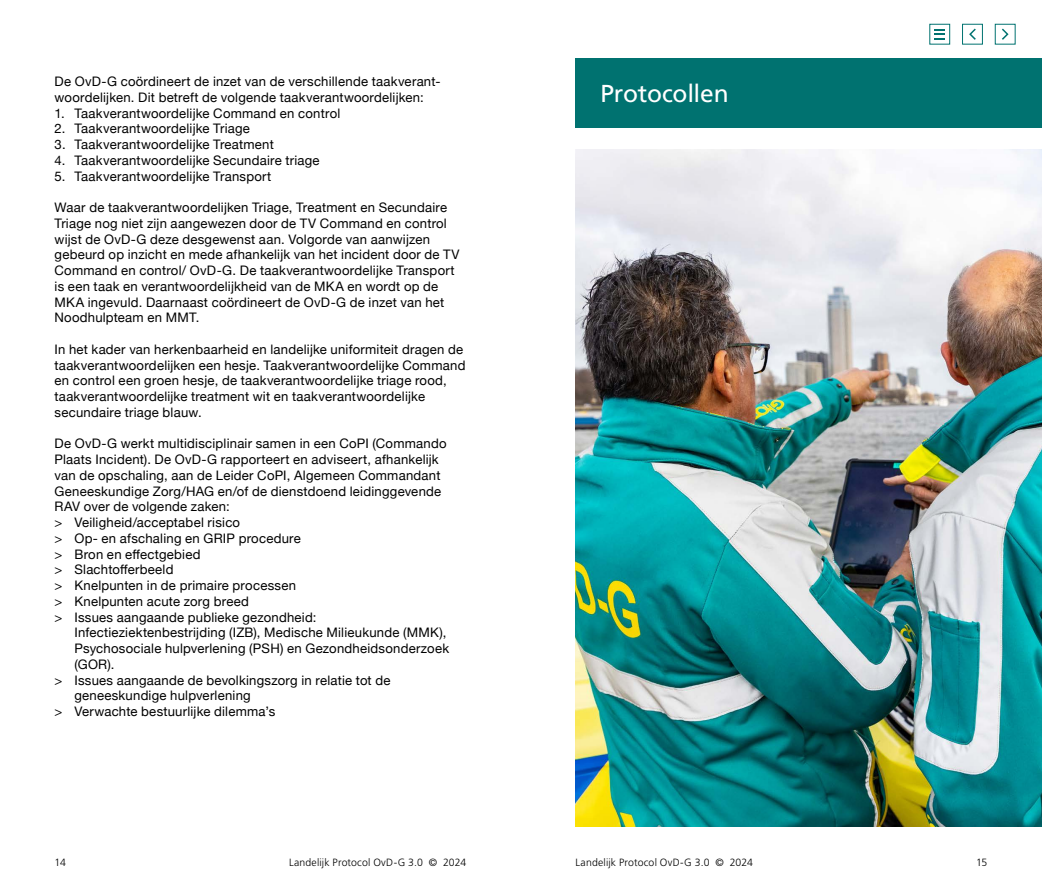
<style>
.page{position:relative;width:1042px;height:893px;background:#fff}
.page>*{position:absolute;margin:0;border:0;box-sizing:border-box;transform-origin:0 0}
.H1_Kop{font:24.5px "Frutiger LT Std";letter-spacing:-.005em;color:#fff}
.P_brood_tekst{font:13.12px/15.8px "Helvetica Neue";letter-spacing:.02em;color:#000}
.t1{font:300 10.5px "Frutiger LT Std";letter-spacing:.015em;color:#000}
</style>
<div class="page">
<img style="left:575px;top:149px;width:467px;height:677px">
<div style="left:575px;top:58px;width:467px;height:70px;background:#007270"></div>
<svg style="left:929px;top:24px;width:21px;height:21px"></svg>
<svg style="left:934px;top:30px;width:11px;height:9px"></svg>
<svg style="left:1002px;top:29px;width:6px;height:11px"></svg>
<div style="left:962px;top:24px;width:21px;height:21px;background:#fff;border:1px solid #007270"></div>
<svg style="left:969px;top:29px;width:7px;height:11px"></svg>
<p class="P_brood_tekst" style="left:55px;top:74px;width:386px">De OvD-G coördineert de inzet van de verschillende taakverant&shy;woordelijken. Dit betreft de volgende taakverantwoordelijken:</p>
<p class="P_brood_tekst" style="left:55px;top:106px;width:287px">1. Taakverantwoordelijke Command en control</p>
<p class="P_brood_tekst" style="left:55px;top:122px;width:197px">2. Taakverantwoordelijke Triage</p>
<p class="P_brood_tekst" style="left:55px;top:137px;width:221px">3. Taakverantwoordelijke Treatment</p>
<p class="P_brood_tekst" style="left:55px;top:153px;width:267px">4. Taakverantwoordelijke Secundaire triage</p>
<p class="P_brood_tekst" style="left:55px;top:169px;width:218px">5. Taakverantwoordelijke Transport</p>
<p class="P_brood_tekst" style="left:55px;top:200px;width:406px">Waar de taakverantwoordelijken Triage, Treatment en Secundaire Triage nog niet zijn aangewezen door de TV Command en control wijst de OvD-G deze desgewenst aan. Volgorde van aanwijzen gebeurd op inzicht en mede afhankelijk van het incident door de TV Command en control/ OvD-G. De taakverantwoordelijke Transport is een taak en verantwoordelijkheid van de MKA en wordt op de MKA ingevuld. Daarnaast coördineert de OvD-G de inzet van het Noodhulpteam en MMT.</p>
<p class="P_brood_tekst" style="left:55px;top:342px;width:412px">In het kader van herkenbaarheid en landelijke uniformiteit dragen de taakverantwoordelijken een hesje. Taakverantwoordelijke Command en control een groen hesje, de taakverantwoordelijke triage rood, taakverantwoordelijke treatment wit en taakverantwoordelijke secundaire triage blauw.</p>
<p class="P_brood_tekst" style="left:55px;top:437px;width:394px">De OvD-G werkt multidisciplinair samen in een CoPI (Commando Plaats Incident). De OvD-G rapporteert en adviseert, afhankelijk van de opschaling, aan de Leider CoPI, Algemeen Commandant Geneeskundige Zorg/HAG en/of de dienstdoend leidinggevende RAV over de volgende zaken:</p>
<p class="P_brood_tekst" style="left:55px;top:515px;width:187px">&gt; Veiligheid/acceptabel risico</p>
<p class="P_brood_tekst" style="left:55px;top:531px;width:248px">&gt; Op- en afschaling en GRIP procedure</p>
<p class="P_brood_tekst" style="left:55px;top:547px;width:147px">&gt; Bron en effectgebied</p>
<p class="P_brood_tekst" style="left:55px;top:563px;width:120px">&gt; Slachtofferbeeld</p>
<p class="P_brood_tekst" style="left:55px;top:578px;width:243px">&gt; Knelpunten in de primaire processen</p>
<p class="P_brood_tekst" style="left:55px;top:594px;width:196px">&gt; Knelpunten acute zorg breed</p>
<p class="P_brood_tekst" style="left:74px;top:610px;width:376px;text-indent:-20px">&gt; Issues aangaande publieke gezondheid:<br>Infectieziektenbestrijding (IZB), Medische Milieukunde (MMK), Psychosociale hulpverlening (PSH) en Gezondheidsonderzoek (GOR).</p>
<p class="P_brood_tekst" style="left:74px;top:673px;width:317px;text-indent:-20px">&gt; Issues aangaande de bevolkingszorg in relatie tot de geneeskundige hulpverlening</p>
<p class="P_brood_tekst" style="left:55px;top:704px;width:222px">&gt; Verwachte bestuurlijke dilemma’s</p>
<h1 class="H1_Kop" style="left:600px;top:79px;width:130px">Protocollen</h1>
<p class="t1" style="left:55px;top:856px;width:13px">14</p>
<p class="t1" style="left:289px;top:856px;width:179px">Landelijk Protocol OvD-G 3.0 © 2024</p>
<p class="t1" style="left:575px;top:856px;width:179px">Landelijk Protocol OvD-G 3.0 © 2024</p>
<p class="t1" style="left:976px;top:856px;width:13px">15</p>
</div>
